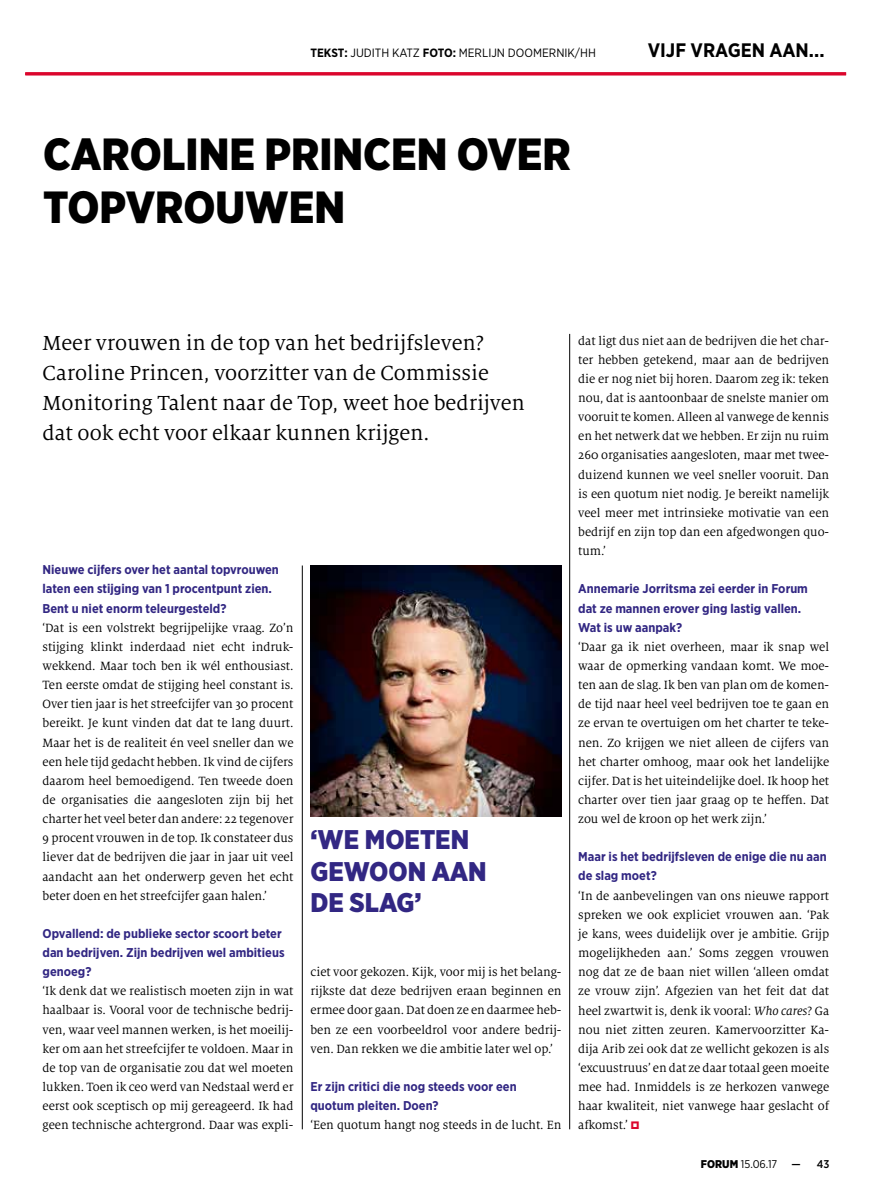
<style>
.page{position:relative;width:872px;height:1191px;background:#fff}
.page>*{position:absolute;margin:0;border:0;box-sizing:border-box;transform-origin:0 0}
.t1{font:900 45px/52.5px "Gotham Narrow";color:#000}
.t2{font:900 27px/31.5px "Gotham Narrow";color:#322783}
.t3{font:22.5px/30px "Milo Serif Pro";color:#000}
.t4{font:700 19.5px "Gotham Narrow";color:#000}
.t5{font:13.2px/19.2px "Milo Serif Pro";letter-spacing:-.005em;color:#000;text-align:justify}
.t6{font:700 12.75px/19.2px "Gotham Narrow";color:#322783}
.t7{font:12px "Gotham Narrow";color:#000}
.t8{font:11.25px "Gotham Narrow";color:#000}
.t9{font:500 11.25px "Gotham Narrow";color:#000}
.s1{font-weight:700}
.s2{font-style:italic}
.s3{font-weight:900}
</style>
<div class="page">
<img style="left:310px;top:565px;width:251px;height:251px">
<hr style="left:26px;top:72px;width:820px;height:3px;background:#db052c">
<hr style="left:569px;top:334px;width:1px;height:795px;background:#000">
<hr style="left:302px;top:565px;width:1px;height:564px;background:#000">
<p class="t7" style="left:310px;top:46px;width:287px"><span class="s1">TEKST:</span> JUDITH KATZ <span class="s1">FOTO:</span> MERLIJN DOOMERNIK/HH</p>
<h1 class="t1" style="left:43px;top:127px;width:529px">CAROLINE PRINCEN OVER<br>TOPVROUWEN</h1>
<h3 class="t4" style="left:647px;top:38px;width:178px">VIJF VRAGEN AAN...</h3>
<h3 class="t3" style="left:43px;top:328px;width:484px">Meer vrouwen in de top van het bedrijfsleven?<br>Caroline Princen, voorzitter van de Commissie Monitoring Talent naar de Top, weet hoe bedrijven dat ook echt voor elkaar kunnen krijgen.</h3>
<p class="t6" style="left:43px;top:560px;width:238px">Nieuwe cijfers over het aantal topvrouwen laten een stijging van 1 procentpunt zien.<br>Bent u niet enorm teleurgesteld?</p>
<p class="t5" style="left:43px;top:618px;width:252px">‘Dat is een volstrekt begrijpelijke vraag. Zo’n stijging klinkt inderdaad niet echt indruk&shy;wekkend. Maar toch ben ik wél enthousiast.<br>Ten eerste omdat de stijging heel constant is.<br>Over tien jaar is het streefcijfer van 30 procent bereikt. Je kunt vinden dat dat te lang duurt.<br>Maar het is de realiteit én veel sneller dan we een hele tijd gedacht hebben. Ik vind de cijfers daarom heel bemoedigend. Ten tweede doen de organisaties die aangesloten zijn bij het charter het veel beter dan andere: 22 tegenover 9 procent vrouwen in de top. Ik constateer dus liever dat de bedrijven die jaar in jaar uit veel aandacht aan het onderwerp geven het echt beter doen en het streefcijfer gaan halen.’</p>
<p class="t6" style="left:43px;top:923px;width:244px">Opvallend: de publieke sector scoort beter dan bedrijven. Zijn bedrijven wel ambitieus genoeg?</p>
<p class="t5" style="left:43px;top:981px;width:252px">‘Ik denk dat we realistisch moeten zijn in wat haalbaar is. Vooral voor de technische bedrij&shy;ven, waar veel mannen werken, is het moeilij&shy;ker om aan het streefcijfer te voldoen. Maar in de top van de organisatie zou dat wel moeten lukken. Toen ik ceo werd van Nedstaal werd er eerst ook sceptisch op mij gereageerd. Ik had geen technische achtergrond. Daar was expli-</p>
<h2 class="t2" style="left:310px;top:823px;width:178px">‘WE MOETEN<br>GEWOON AAN<br>DE SLAG’</h2>
<p class="t5" style="left:310px;top:962px;width:252px">ciet voor gekozen. Kijk, voor mij is het belang&shy;rijkste dat deze bedrijven eraan beginnen en ermee door gaan. Dat doen ze en daarmee heb&shy;ben ze een voorbeeldrol voor andere bedrij&shy;ven. Dan rekken we die ambitie later wel op.’</p>
<p class="t6" style="left:310px;top:1076px;width:208px">Er zijn critici die nog steeds voor een quotum pleiten. Doen?</p>
<p class="t5" style="left:310px;top:1115px;width:252px">‘Een quotum hangt nog steeds in de lucht. En</p>
<p class="t5" style="left:578px;top:331px;width:252px">dat ligt dus niet aan de bedrijven die het char&shy;ter hebben getekend, maar aan de bedrijven die er nog niet bij horen. Daarom zeg ik: teken nou, dat is aantoonbaar de snelste manier om vooruit te komen. Alleen al vanwege de kennis en het netwerk dat we hebben. Er zijn nu ruim 260 organisaties aangesloten, maar met twee&shy;duizend kunnen we veel sneller vooruit. Dan is een quotum niet nodig. Je bereikt namelijk veel meer met intrinsieke motivatie van een bedrijf en zijn top dan een afgedwongen quo&shy;tum.’</p>
<p class="t6" style="left:578px;top:579px;width:231px">Annemarie Jorritsma zei eerder in Forum dat ze mannen erover ging lastig vallen.<br>Wat is uw aanpak?</p>
<p class="t5" style="left:578px;top:637px;width:252px">‘Daar ga ik niet overheen, maar ik snap wel waar de opmerking vandaan komt. We moe&shy;ten aan de slag. Ik ben van plan om de komen&shy;de tijd naar heel veel bedrijven toe te gaan en ze ervan te overtuigen om het charter te teke&shy;nen. Zo krijgen we niet alleen de cijfers van het charter omhoog, maar ook het landelijke cijfer. Dat is het uiteindelijke doel. Ik hoop het charter over tien jaar graag op te heffen. Dat zou wel de kroon op het werk zijn.’</p>
<p class="t6" style="left:578px;top:847px;width:250px">Maar is het bedrijfsleven de enige die nu aan de slag moet?</p>
<p class="t5" style="left:578px;top:886px;width:252px">‘In de aanbevelingen van ons nieuwe rapport spreken we ook expliciet vrouwen aan. ‘Pak je kans, wees duidelijk over je ambitie. Grijp mogelijkheden aan.’ Soms zeggen vrouwen nog dat ze de baan niet willen ‘alleen omdat ze vrouw zijn’. Afgezien van het feit dat dat heel zwartwit is, denk ik vooral: <span class="s2">Who cares</span>? Ga nou niet zitten zeuren. Kamervoorzitter Ka&shy;dija Arib zei ook dat ze wellicht gekozen is als ‘excuustruus’ en dat ze daar totaal geen moeite mee had. Inmiddels is ze herkozen vanwege haar kwaliteit, niet vanwege haar geslacht of afkomst.’</p>
<p class="t8" style="left:701px;top:1156px;width:78px"><span class="s3">FORUM</span> 15.06.17</p>
<p class="t9" style="left:791px;top:1156px;width:39px">— 43</p>
</div>
